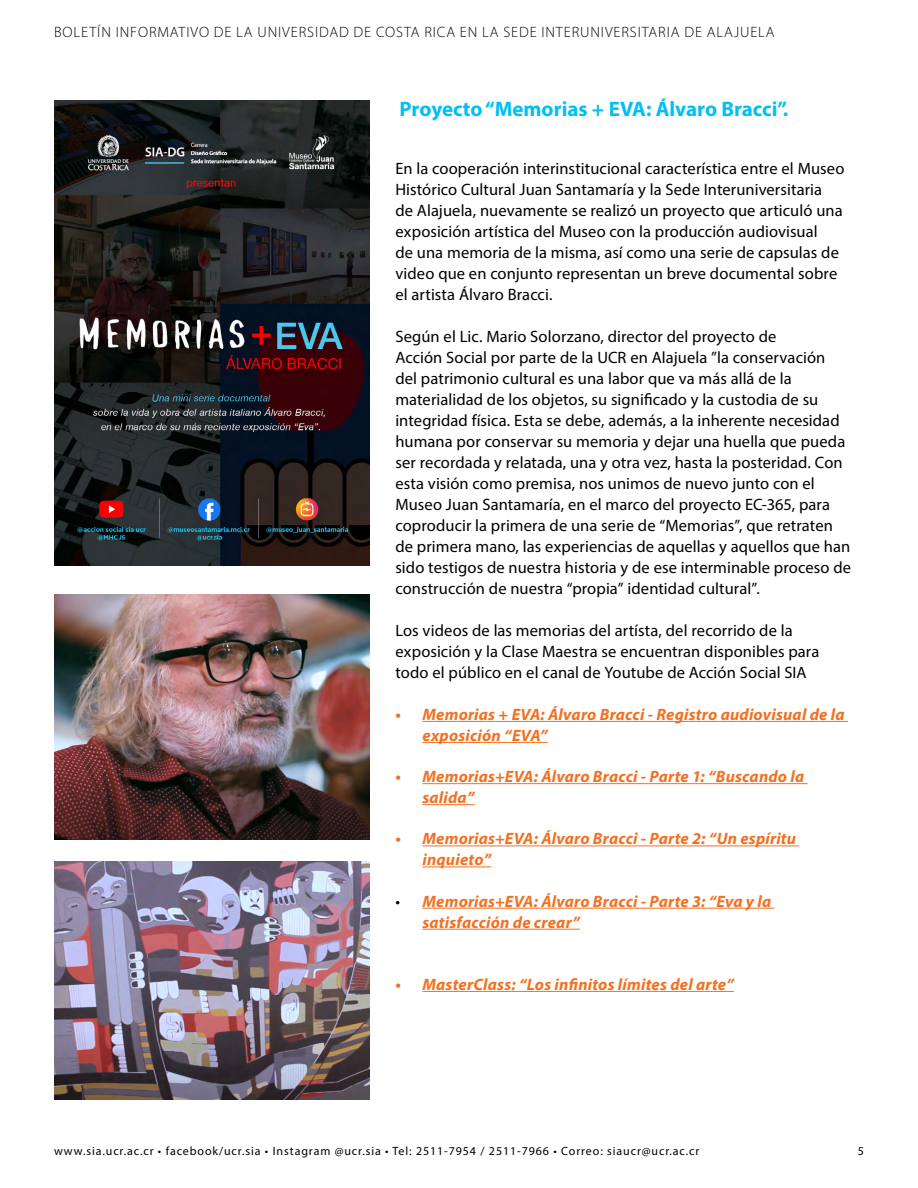
<style>
.page{position:relative;width:918px;height:1188px;background:#fff}
.page>*{position:absolute;margin:0;border:0;box-sizing:border-box;transform-origin:0 0}
.t1{font:700 21px "Myriad Pro";color:#00c0f3}
.t2{font:16.5px/21px "Myriad Pro";letter-spacing:.005em;color:#000}
.t3{font:italic 700 16.5px/21px "Myriad Pro";letter-spacing:.015em;color:#f37021}
.t4{font:300 15px "Myriad Pro";letter-spacing:.06em;color:#000}
.t5{font:12px "Myriad Pro";letter-spacing:.075em;color:#000}
.s1{font-weight:400;font-style:normal;color:#000}
</style>
<div class="page">
<img style="left:54px;top:100px;width:316px;height:466px">
<hr style="left:422px;top:721px;width:426px;height:1px;background:#f37021">
<hr style="left:422px;top:742px;width:126px;height:1px;background:#f37021">
<hr style="left:422px;top:783px;width:386px;height:1px;background:#f37021">
<hr style="left:422px;top:804px;width:52px;height:1px;background:#f37021">
<hr style="left:422px;top:846px;width:377px;height:1px;background:#f37021">
<hr style="left:422px;top:867px;width:69px;height:1px;background:#f37021">
<hr style="left:422px;top:908px;width:353px;height:1px;background:#f37021">
<hr style="left:422px;top:929px;width:158px;height:1px;background:#f37021">
<hr style="left:422px;top:991px;width:312px;height:1px;background:#f37021">
<img style="left:54px;top:594px;width:316px;height:246px">
<img style="left:54px;top:862px;width:316px;height:237px">
<p class="t4" style="left:54px;top:23px;width:722px">BOLETÍN INFORMATIVO DE LA UNIVERSIDAD DE COSTA RICA EN LA SEDE INTERUNIVERSITARIA DE ALAJUELA</p>
<p class="t1" style="left:400px;top:95px;width:390px">Proyecto “Memorias + EVA: Álvaro Bracci”.</p>
<p class="t2" style="left:395px;top:157px;width:451px">En la cooperación interinstitucional característica entre el Museo Histórico Cultural Juan Santamaría y la Sede Interuniversitaria<br>de Alajuela, nuevamente se realizó un proyecto que articuló una exposición artística del Museo con la producción audiovisual<br>de una memoria de la misma, así como una serie de capsulas de video que en conjunto representan un breve documental sobre el artista Álvaro Bracci.</p>
<p class="t2" style="left:395px;top:326px;width:457px">Según el Lic. Mario Solorzano, director del proyecto de<br>Acción Social por parte de la UCR en Alajuela ”la conservación del patrimonio cultural es una labor que va más allá de la materialidad de los objetos, su significado y la custodia de su integridad física. Esta se debe, además, a la inherente necesidad humana por conservar su memoria y dejar una huella que pueda ser recordada y relatada, una y otra vez, hasta la posteridad. Con esta visión como premisa, nos unimos de nuevo junto con el Museo Juan Santamaría, en el marco del proyecto EC-365, para coproducir la primera de una serie de “Memorias”, que retraten de primera mano, las experiencias de aquellas y aquellos que han sido testigos de nuestra historia y de ese interminable proceso de construcción de nuestra “propia” identidad cultural”.</p>
<p class="t2" style="left:395px;top:620px;width:426px">Los videos de las memorias del artísta, del recorrido de la exposición y la Clase Maestra se encuentran disponibles para todo el público en el canal de Youtube de Acción Social SIA</p>
<p class="t3" style="left:422px;top:703px;width:424px;text-indent:-27px">• Memorias + EVA: Álvaro Bracci - Registro audiovisual de la exposición “EVA”</p>
<p class="t3" style="left:422px;top:766px;width:383px;text-indent:-27px">• Memorias+EVA: Álvaro Bracci - Parte 1: “Buscando la salida”</p>
<p class="t3" style="left:422px;top:828px;width:375px;text-indent:-27px">• Memorias+EVA: Álvaro Bracci - Parte 2: “Un espíritu inquieto”</p>
<p class="t3" style="left:422px;top:890px;width:350px;text-indent:-27px"><span class="s1">•</span> Memorias+EVA: Álvaro Bracci - Parte 3: “Eva y la satisfacción de crear”</p>
<p class="t3" style="left:395px;top:973px;width:340px">• MasterClass: “Los infinitos límites del arte”</p>
<p class="t5" style="left:54px;top:1144px;width:647px">www.sia.ucr.ac.cr • facebook/ucr.sia • Instagram @ucr.sia • Tel: 2511-7954 / 2511-7966 • Correo: siaucr@ucr.ac.cr</p>
<p class="t5" style="left:858px;top:1144px;width:8px">5</p>
</div>
